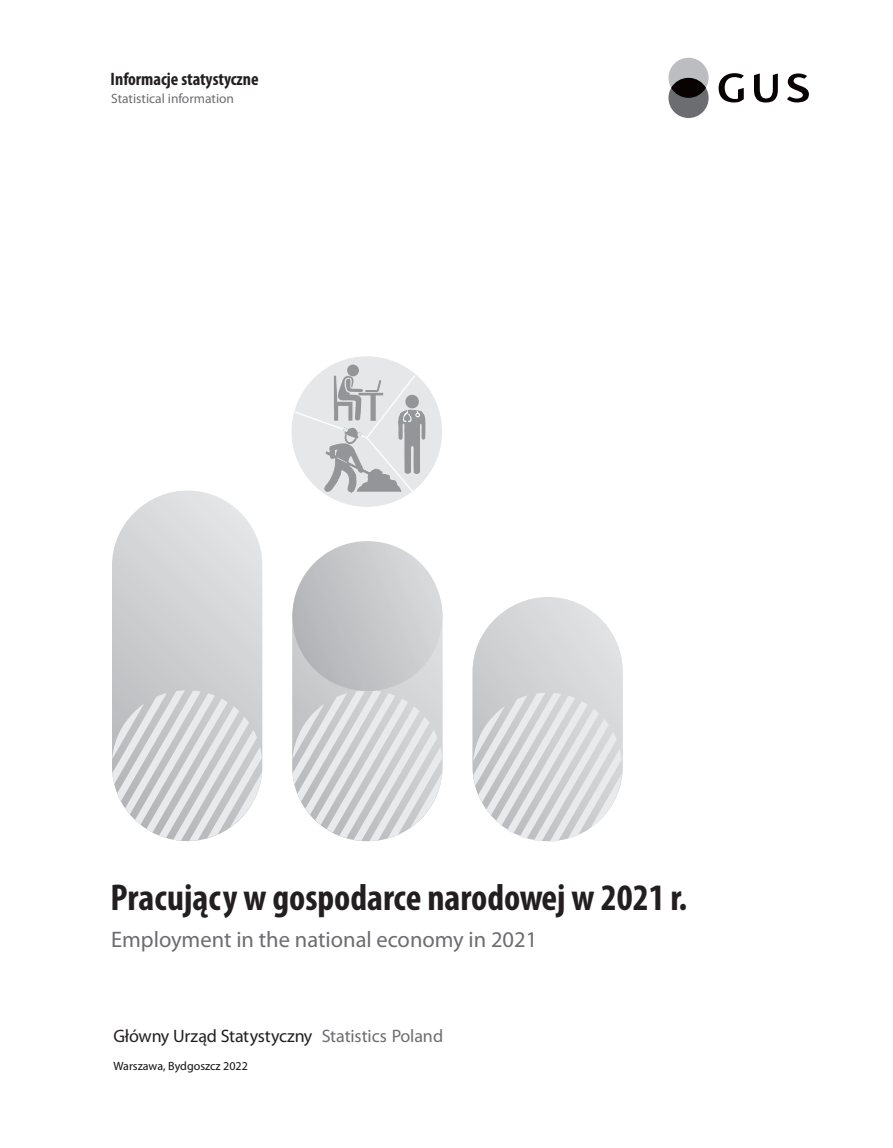
<style>
.page{position:relative;width:893px;height:1148px;background:#fff}
.page>*{position:absolute;margin:0;border:0;box-sizing:border-box;transform-origin:0 0}
.t1{font:700 condensed 37.5px "Myriad Pro";color:#231f20}
.t2{font:22.5px "Myriad Pro";color:#6c6d70}
.t3{font:18px "Myriad Pro";letter-spacing:-.01em;color:#231f20}
.t4{font:700 condensed 18px "Myriad Pro";color:#231f20}
.t5{font:13.5px "Myriad Pro";color:#6c6d70}
.t6{font:12px "Myriad Pro";color:#0f0e12}
.s1{color:#6c6d70}
</style>
<div class="page">
<svg style="left:718px;top:73px;width:90px;height:29px"></svg>
<div style="left:668px;top:58px;width:40px;height:40px;background:#bcbdc0;border-radius:50%"></div>
<div style="left:668px;top:78px;width:40px;height:40px;background:#6c6d70;border-radius:50%"></div>
<div style="left:671px;top:78px;width:35px;height:20px;background:#080302;border-radius:50%"></div>
<div style="left:112px;top:490px;width:150px;height:351px;background:linear-gradient(to right,#cccdcf,#dddee0);border-radius:75px"></div>
<svg style="left:112px;top:690px;width:150px;height:151px;background:#d7d8d9"></svg>
<svg style="left:472px;top:597px;width:150px;height:244px;background:#dcdddf"></svg>
<svg style="left:292px;top:543px;width:150px;height:298px"></svg>
<div style="left:292px;top:541px;width:150px;height:150px;background:linear-gradient(to right,#b4b5b8,#d7d8da);border-radius:50%"></div>
<div style="left:292px;top:356px;width:150px;height:151px;background:#e6e7e9;border:1px solid #e6e7e9;border-radius:50%"></div>
<svg style="left:293px;top:364px;width:132px;height:129px"></svg>
<p class="t4" style="left:111px;top:72px;width:149px">Informacje statystyczne</p>
<p class="t5" style="left:111px;top:93px;width:125px">Statistical information</p>
<h1 class="t1" style="left:110px;top:881px;width:578px">Pracujący w gospodarce narodowej w 2021 r.</h1>
<p class="t2" style="left:111px;top:930px;width:427px">Employment in the national economy in 2021</p>
<p class="t3" style="left:113px;top:1028px;width:331px">Główny Urząd Statystyczny <span class="s1">Statistics Poland</span></p>
<p class="t6" style="left:113px;top:1060px;width:136px">Warszawa, Bydgoszcz 2022</p>
</div>
